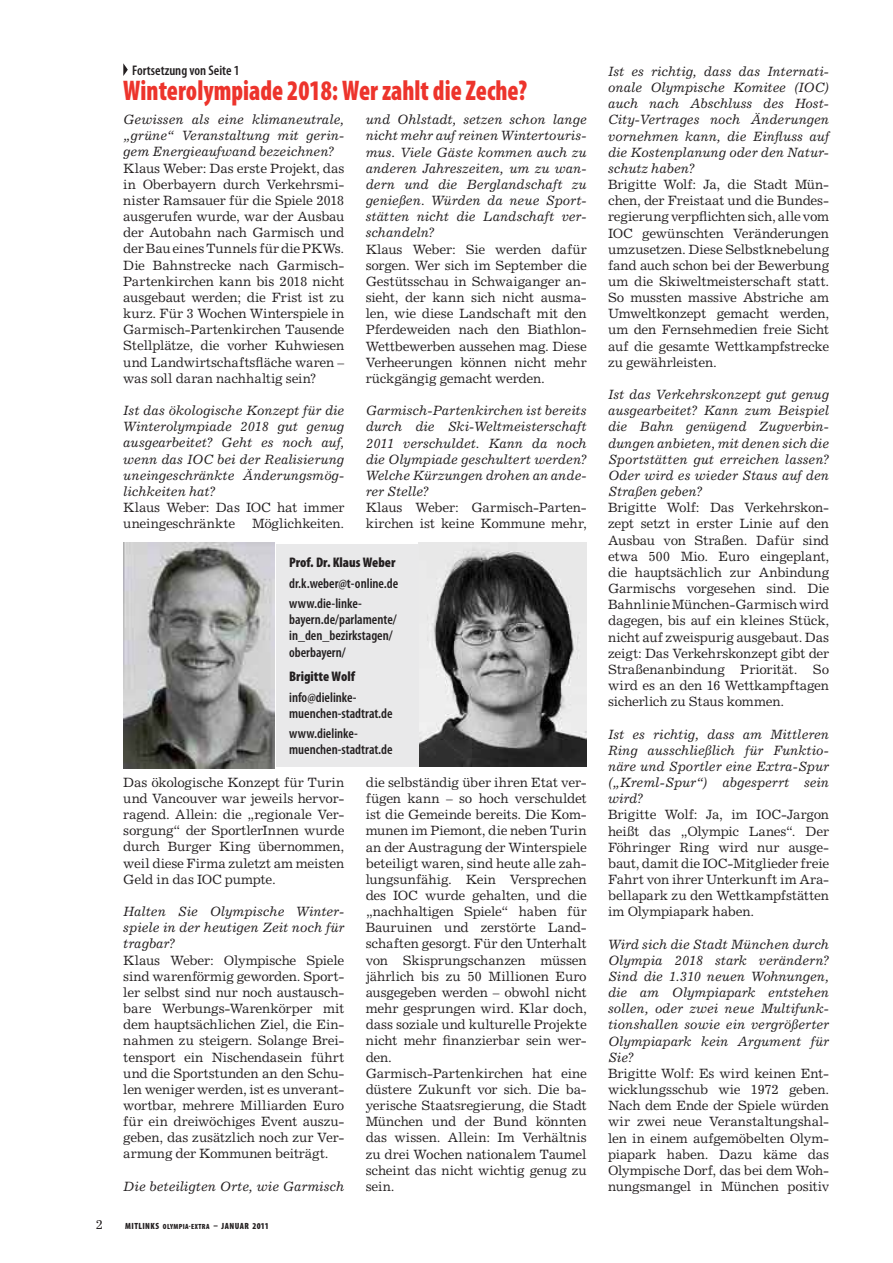
<style>
.page{position:relative;width:893px;height:1263px;background:#fff}
.page>*{position:absolute;margin:0;border:0;box-sizing:border-box;transform-origin:0 0}
.t1{font:900 condensed 28.5px "Myriad Pro";color:#ed342c;scale:.88 1}
.t2{font:600 condensed 13.95px/16.2px "Myriad Pro";color:#231f20}
.t3{font:900 condensed 13.95px "Myriad Pro";color:#231f20}
.t4{font:13.5px/16.2px "Excelsior LT Std";letter-spacing:-.01em;color:#231f20;text-align:justify}
.t5{font:italic 13.5px/16.2px "Excelsior LT Std";letter-spacing:-.01em;color:#231f20;text-align:justify}
.t6{font:13.2px "Excelsior LT Std";color:#231f20}
.t7{font:900 condensed 9px "Myriad Pro";letter-spacing:.04em;color:#231f20}
.t8{font:900 condensed 7.5px "Myriad Pro";letter-spacing:.05em;color:#231f20}
.s1{font-size:9px}
</style>
<div class="page">
<img style="left:418px;top:542px;width:169px;height:225px">
<img style="left:124px;top:542px;width:151px;height:226px">
<div style="left:276px;top:544px;width:143px;height:223px;background:#e9e9ea"></div>
<svg style="left:123px;top:63px;width:5px;height:13px"></svg>
<p class="t2" style="left:132px;top:62px;width:109px">Fortsetzung von Seite 1</p>
<h1 class="t1" style="left:123px;top:72px;width:460px">Winterolympiade 2018: Wer zahlt die Zeche?</h1>
<p class="t5" style="left:123px;top:112px;width:223px">Gewissen als eine klimaneutrale, „grüne“ Veranstaltung mit gerin&shy;gem Energieaufwand bezeichnen?</p>
<p class="t4" style="left:123px;top:160px;width:223px">Klaus Weber: Das erste Projekt, das in Oberbayern durch Verkehrsmi&shy;nister Ramsauer für die Spiele 2018 ausgerufen wurde, war der Ausbau der Autobahn nach Garmisch und der Bau eines Tunnels für die PKWs.<br>Die Bahnstrecke nach Garmisch-Partenkirchen kann bis 2018 nicht ausgebaut werden; die Frist ist zu kurz. Für 3 Wochen Winterspiele in Garmisch-Partenkirchen Tausende Stellplätze, die vorher Kuhwiesen und Landwirtschaftsfläche waren – was soll daran nachhaltig sein?</p>
<p class="t5" style="left:123px;top:402px;width:223px">Ist das ökologische Konzept für die Winterolympiade 2018 gut genug ausgearbeitet? Geht es noch auf, wenn das IOC bei der Realisierung uneingeschränkte Änderungsmög&shy;lichkeiten hat?</p>
<p class="t4" style="left:123px;top:499px;width:223px">Klaus Weber: Das IOC hat immer uneingeschränkte Möglichkeiten.</p>
<p class="t5" style="left:366px;top:112px;width:223px">und Ohlstadt, setzen schon lange nicht mehr auf reinen Wintertouris&shy;mus. Viele Gäste kommen auch zu anderen Jahreszeiten, um zu wan&shy;dern und die Berglandschaft zu genießen. Würden da neue Sport&shy;stätten nicht die Landschaft ver&shy;schandeln?</p>
<p class="t4" style="left:366px;top:241px;width:223px">Klaus Weber: Sie werden dafür sorgen. Wer sich im September die Gestütsschau in Schwaiganger an&shy;sieht, der kann sich nicht ausma&shy;len, wie diese Landschaft mit den Pferdeweiden nach den Biathlon-Wettbewerben aussehen mag. Diese Verheerungen können nicht mehr rückgängig gemacht werden.</p>
<p class="t5" style="left:366px;top:403px;width:223px">Garmisch-Partenkirchen ist bereits durch die Ski-Weltmeisterschaft 2011 verschuldet. Kann da noch die Olympiade geschultert werden?<br>Welche Kürzungen drohen an ande&shy;rer Stelle?</p>
<p class="t4" style="left:366px;top:499px;width:223px">Klaus Weber: Garmisch-Parten&shy;kirchen ist keine Kommune mehr,</p>
<p class="t3" style="left:289px;top:554px;width:108px">Prof. Dr. Klaus Weber</p>
<p class="t2" style="left:289px;top:573px;width:111px;line-height:20.4px">dr.k.weber@t-online.de www.die-linke-</p>
<p class="t2" style="left:289px;top:611px;width:109px">bayern.de/parlamente/ in_den_bezirkstagen/ oberbayern/</p>
<p class="t3" style="left:289px;top:668px;width:67px">Brigitte Wolf</p>
<p class="t2" style="left:289px;top:689px;width:105px">info@dielinke&shy;muenchen-stadtrat.de</p>
<p class="t2" style="left:289px;top:725px;width:105px">www.dielinke&shy;muenchen-stadtrat.de</p>
<p class="t4" style="left:123px;top:774px;width:223px">Das ökologische Konzept für Turin und Vancouver war jeweils hervor&shy;ragend. Allein: die „regionale Ver&shy;sorgung“ der SportlerInnen wurde durch Burger King übernommen, weil diese Firma zuletzt am meisten Geld in das IOC pumpte.</p>
<p class="t5" style="left:123px;top:903px;width:223px">Halten Sie Olympische Winter&shy;spiele in der heutigen Zeit noch für tragbar?</p>
<p class="t4" style="left:123px;top:952px;width:223px">Klaus Weber: Olympische Spiele sind warenförmig geworden. Sport&shy;ler selbst sind nur noch austausch&shy;bare Werbungs-Warenkörper mit dem hauptsächlichen Ziel, die Ein&shy;nahmen zu steigern. Solange Brei&shy;tensport ein Nischendasein führt und die Sportstunden an den Schu&shy;len weniger werden, ist es unverant&shy;wortbar, mehrere Milliarden Euro für ein dreiwöchiges Event auszu&shy;geben, das zusätzlich noch zur Ver&shy;armung der Kommunen beiträgt.</p>
<p class="t5" style="left:123px;top:1178px;width:223px">Die beteiligten Orte, wie Garmisch</p>
<p class="t6" style="left:96px;top:1217px;width:9px">2</p>
<p class="t8" style="left:125px;top:1222px;width:75px"><span class="s1">mitlinks</span> Olympia-EXTRA</p>
<p class="t7" style="left:213px;top:1220px;width:57px">– januar 2011</p>
<p class="t4" style="left:366px;top:774px;width:223px;text-align:left">die selbständig über ihren Etat ver&shy;fügen kann – so hoch verschuldet ist die Gemeinde bereits. Die Kom&shy;munen im Piemont, die neben Turin an der Austragung der Winterspiele beteiligt waren, sind heute alle zah&shy;lungsunfähig. Kein Versprechen des IOC wurde gehalten, und die „nachhaltigen Spiele“ haben für<br>Bauruinen und zerstörte Land&shy;schaften gesorgt. Für den Unterhalt von Skisprungschanzen müssen jährlich bis zu 50 Millionen Euro ausgegeben werden – obwohl nicht mehr gesprungen wird. Klar doch, dass soziale und kulturelle Projekte nicht mehr finanzierbar sein wer&shy;den.<br>Garmisch-Partenkirchen hat eine düstere Zukunft vor sich. Die ba&shy;yerische Staatsregierung, die Stadt<br>München und der Bund könnten das wissen. Allein: Im Verhältnis zu drei Wochen nationalem Taumel scheint das nicht wichtig genug zu sein.</p>
<p class="t5" style="left:608px;top:63px;width:223px">Ist es richtig, dass das Internati&shy;onale Olympische Komitee (IOC) auch nach Abschluss des Host-City-Vertrages noch Änderungen vornehmen kann, die Einfluss auf die Kostenplanung oder den Natur&shy;schutz haben?</p>
<p class="t4" style="left:608px;top:176px;width:223px">Brigitte Wolf: Ja, die Stadt Mün&shy;chen, der Freistaat und die Bundes&shy;regierung verpflichten sich, alle vom IOC gewünschten Veränderungen umzusetzen. Diese Selbstknebelung fand auch schon bei der Bewerbung um die Skiweltmeisterschaft statt.<br>So mussten massive Abstriche am Umweltkonzept gemacht werden, um den Fernsehmedien freie Sicht auf die gesamte Wettkampfstrecke zu gewährleisten.</p>
<p class="t5" style="left:608px;top:386px;width:223px">Ist das Verkehrskonzept gut genug ausgearbeitet? Kann zum Beispiel die Bahn genügend Zugverbin&shy;dungen anbieten, mit denen sich die Sportstätten gut erreichen lassen?<br>Oder wird es wieder Staus auf den Straßen geben?</p>
<p class="t4" style="left:608px;top:500px;width:223px">Brigitte Wolf: Das Verkehrskon&shy;zept setzt in erster Linie auf den Ausbau von Straßen. Dafür sind etwa 500 Mio. Euro eingeplant, die hauptsächlich zur Anbindung Garmischs vorgesehen sind. Die Bahnlinie München-Garmisch wird dagegen, bis auf ein kleines Stück, nicht auf zweispurig ausgebaut. Das zeigt: Das Verkehrskonzept gibt der Straßenanbindung Priorität. So wird es an den 16 Wettkampftagen sicherlich zu Staus kommen.</p>
<p class="t5" style="left:608px;top:726px;width:223px">Ist es richtig, dass am Mittleren Ring ausschließlich für Funktio&shy;näre und Sportler eine Extra-Spur („Kreml-Spur“) abgesperrt sein wird?</p>
<p class="t4" style="left:608px;top:807px;width:223px">Brigitte Wolf: Ja, im IOC-Jargon heißt das „Olympic Lanes“. Der Föhringer Ring wird nur ausge&shy;baut, damit die IOC-Mitglieder freie Fahrt von ihrer Unterkunft im Ara&shy;bellapark zu den Wettkampfstätten im Olympiapark haben.</p>
<p class="t5" style="left:608px;top:936px;width:223px">Wird sich die Stadt München durch Olympia 2018 stark verändern?<br>Sind die 1.310 neuen Wohnungen, die am Olympiapark entstehen sollen, oder zwei neue Multifunk&shy;tionshallen sowie ein vergrößerter Olympiapark kein Argument für Sie?</p>
<p class="t4" style="left:608px;top:1065px;width:223px">Brigitte Wolf: Es wird keinen Ent&shy;wicklungsschub wie 1972 geben.<br>Nach dem Ende der Spiele würden wir zwei neue Veranstaltungshal&shy;len in einem aufgemöbelten Olym&shy;piapark haben. Dazu käme das Olympische Dorf, das bei dem Woh&shy;nungsmangel in München positiv</p>
</div>
